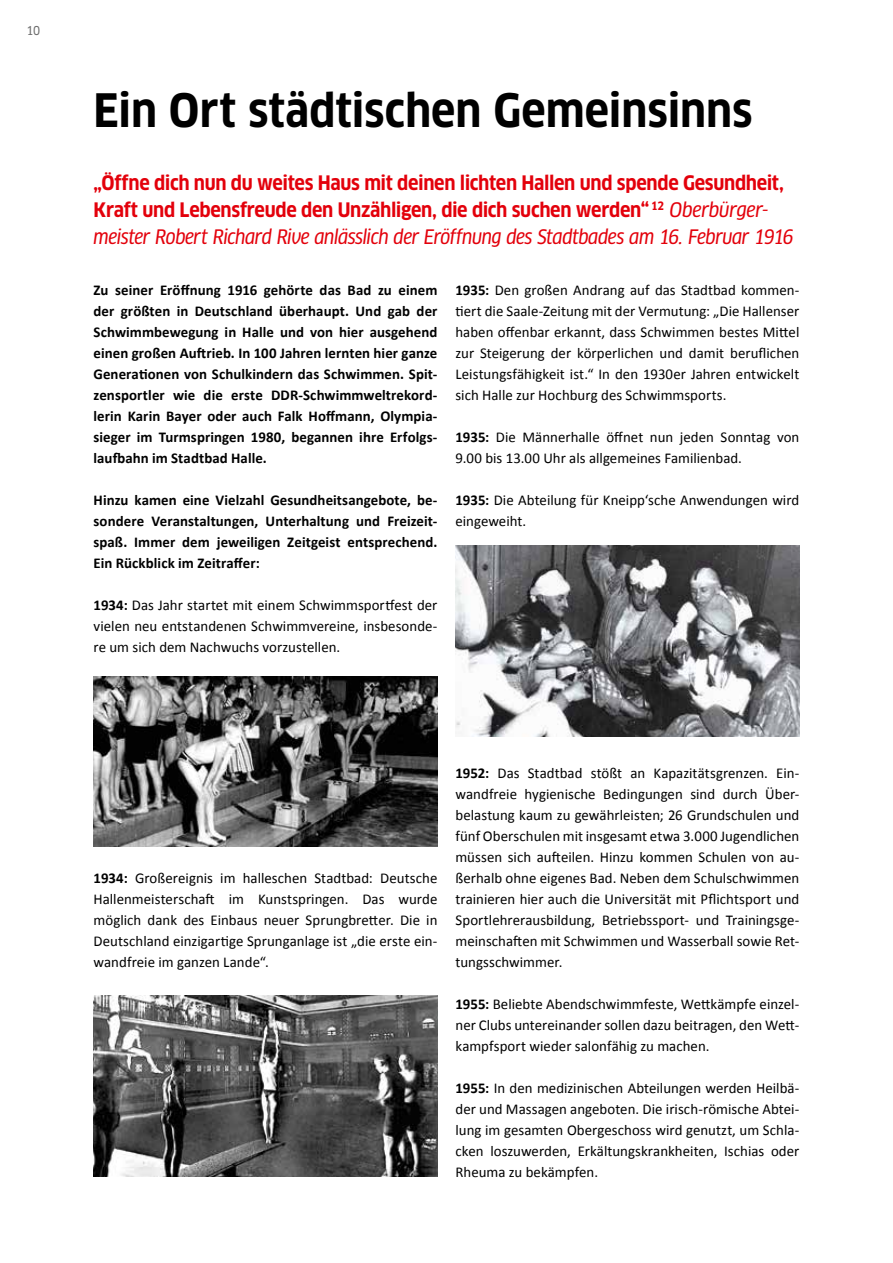
<style>
.page{position:relative;width:893px;height:1263px;background:#fff}
.page>*{position:absolute;margin:0;border:0;box-sizing:border-box;transform-origin:0 0}
.t1{font:700 condensed 45px "Clan OT";color:#000}
.t2{font:700 condensed 19.5px/27px "Clan OT";letter-spacing:-.015em;color:#e3000b}
.t3{font:19.5px "Clan OT Narrow News Ita";letter-spacing:-.03em;color:#e3000b;scale:.96 1}
.t4{font:15px/21px "Calibri";color:#000;text-align:justify}
.t5{font:700 15px/21px "Calibri";letter-spacing:.005em;color:#000;text-align:justify}
.t6{font:12px "Clan OT Narrow News";color:#6e6e6e}
.s1{font-family:"Clan OT Narrow News Ita";font-weight:400;font-stretch:normal}
.s2{font-weight:700}
</style>
<div class="page">
<img style="left:94px;top:676px;width:343px;height:170px">
<img style="left:455px;top:545px;width:344px;height:192px">
<img style="left:94px;top:996px;width:343px;height:181px">
<p class="t6" style="left:26px;top:23px;width:15px">10</p>
<h1 class="t1" style="left:94px;top:84px;width:660px">Ein Ort städtischen Gemeinsinns</h1>
<h2 class="t2" style="left:94px;top:169px;width:692px">„Öffne dich nun du weites Haus mit deinen lichten Hallen und spende Gesundheit,<br>Kraft und Lebensfreude den Unzähligen, die dich suchen werden“ <sup>12</sup> <span class="s1">Oberbürger-</span></h2>
<h2 class="t3" style="left:94px;top:225px;width:731px">meister Robert Richard Rive anlässlich der Eröffnung des Stadtbades am 16. Februar 1916</h2>
<p class="t5" style="left:94px;top:279px;width:345px">Zu seiner Eröffnung 1916 gehörte das Bad zu einem der größten in Deutschland überhaupt. Und gab der Schwimmbewegung in Halle und von hier ausgehend einen großen Auftrieb. In 100 Jahren lernten hier ganze Generationen von Schulkindern das Schwimmen. Spit&shy;zensportler wie die erste DDR-Schwimmweltrekord&shy;lerin Karin Bayer oder auch Falk Hoffmann, Olympia&shy;sieger im Turmspringen 1980, begannen ihre Erfolgs&shy;laufbahn im Stadtbad Halle.</p>
<p class="t5" style="left:94px;top:489px;width:345px">Hinzu kamen eine Vielzahl Gesundheitsangebote, be&shy;sondere Veranstaltungen, Unterhaltung und Freizeit&shy;spaß. Immer dem jeweiligen Zeitgeist entsprechend.<br>Ein Rückblick im Zeitraffer:</p>
<p class="t4" style="left:94px;top:594px;width:345px"><span class="s2">1934:</span> Das Jahr startet mit einem Schwimmsportfest der vielen neu entstandenen Schwimmvereine, insbesonde&shy;re um sich dem Nachwuchs vorzustellen.</p>
<p class="t4" style="left:455px;top:279px;width:345px"><span class="s2">1935:</span> Den großen Andrang auf das Stadtbad kommen&shy;tiert die Saale-Zeitung mit der Vermutung: „Die Hallenser haben offenbar erkannt, dass Schwimmen bestes Mittel zur Steigerung der körperlichen und damit beruflichen Leistungsfähigkeit ist.“ In den 1930er Jahren entwickelt sich Halle zur Hochburg des Schwimmsports.</p>
<p class="t4" style="left:455px;top:426px;width:345px"><span class="s2">1935:</span> Die Männerhalle öffnet nun jeden Sonntag von<br>9.00 bis 13.00 Uhr als allgemeines Familienbad.</p>
<p class="t4" style="left:455px;top:489px;width:345px"><span class="s2">1935:</span> Die Abteilung für Kneipp‘sche Anwendungen wird eingeweiht.</p>
<p class="t4" style="left:94px;top:867px;width:345px"><span class="s2">1934:</span> Großereignis im halleschen Stadtbad: Deutsche Hallenmeisterschaft im Kunstspringen. Das wurde möglich dank des Einbaus neuer Sprungbretter. Die in Deutschland einzigartige Sprunganlage ist „die erste ein&shy;wandfreie im ganzen Lande“.</p>
<p class="t4" style="left:455px;top:762px;width:345px"><span class="s2">1952:</span> Das Stadtbad stößt an Kapazitätsgrenzen. Ein&shy;wandfreie hygienische Bedingungen sind durch Über&shy;belastung kaum zu gewährleisten; 26 Grundschulen und fünf Oberschulen mit insgesamt etwa 3.000 Jugendlichen müssen sich aufteilen. Hinzu kommen Schulen von au&shy;ßerhalb ohne eigenes Bad. Neben dem Schulschwimmen trainieren hier auch die Universität mit Pflichtsport und Sportlehrerausbildung, Betriebssport- und Trainingsge&shy;meinschaften mit Schwimmen und Wasserball sowie Ret&shy;tungsschwimmer.</p>
<p class="t4" style="left:455px;top:993px;width:345px"><span class="s2">1955:</span> Beliebte Abendschwimmfeste, Wettkämpfe einzel&shy;ner Clubs untereinander sollen dazu beitragen, den Wett&shy;kampfsport wieder salonfähig zu machen.</p>
<p class="t4" style="left:455px;top:1077px;width:345px"><span class="s2">1955:</span> In den medizinischen Abteilungen werden Heilbä&shy;der und Massagen angeboten. Die irisch-römische Abtei&shy;lung im gesamten Obergeschoss wird genutzt, um Schla&shy;cken loszuwerden, Erkältungskrankheiten, Ischias oder Rheuma zu bekämpfen.</p>
</div>
